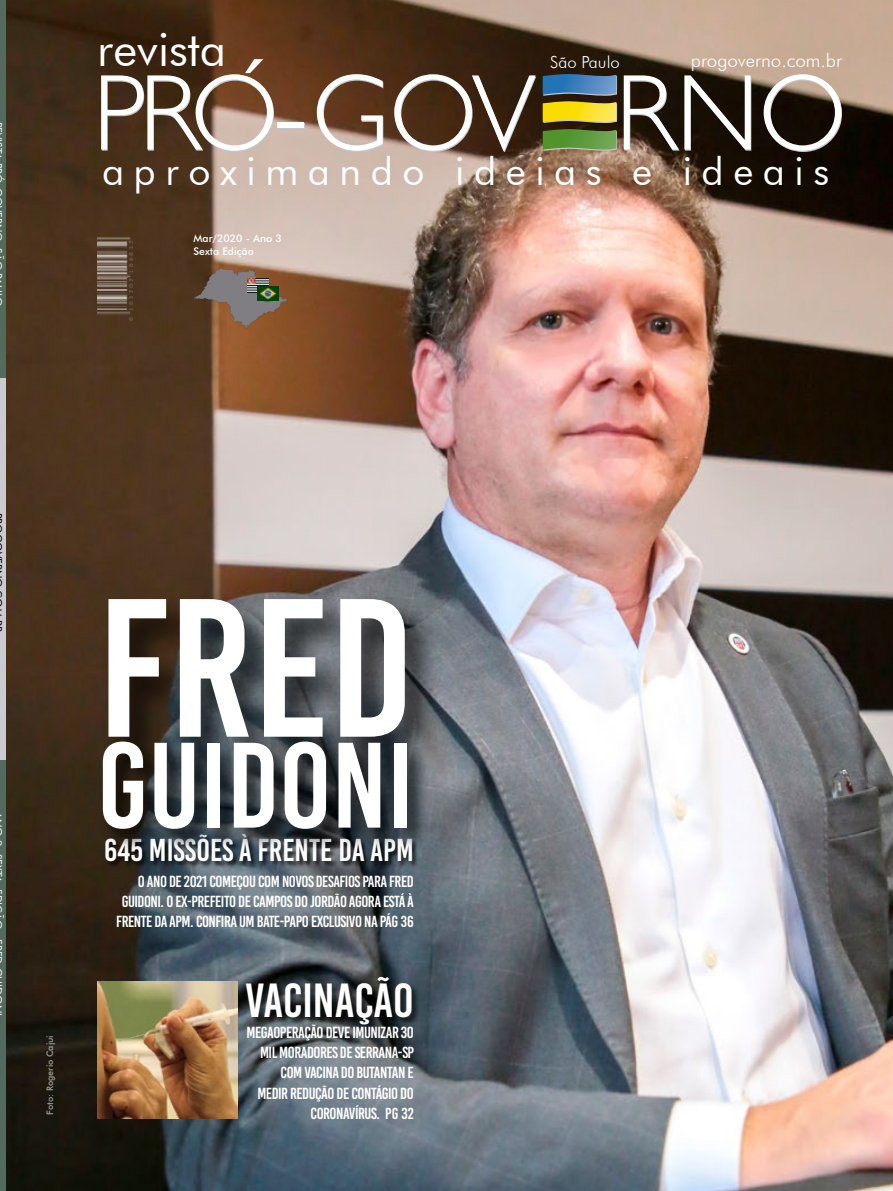
<style>
.page{position:relative;width:893px;height:1191px;background:#fff}
.page>*{position:absolute;margin:0;border:0;box-sizing:border-box;transform-origin:0 0}
.t1{font:196.65px "Bebas Kai";color:#fff}
.t2{font:121.2px "Bebas Kai";color:#fff}
.t3{font:47.55px "Bebas Kai";letter-spacing:-.005em;color:#fff}
.t4{font:46.2px "Futura BT";color:#fff}
.t5{font:38.85px "Futura BT";letter-spacing:.245em;color:#fff}
.t6{font:31.5px "Bebas Kai";color:#fff}
.t7{font:300 18.75px "Futura BT";color:#fff}
.t8{font:300 16.65px "Futura BT";color:#fff}
.t9{font:16.05px/20px "Bebas Kai";letter-spacing:-.03em;color:#fff;text-align:right}
.t10{font:10.95px "Futura BT";color:#fff}
.t11{font:500 10.5px/12.6px "Futura BT";color:#fff}
.t12{font:500 9px "Futura BT";color:#fff}
.s1{font-size:15.9px}
</style>
<div class="page">
<img style="left:5px;top:0;width:888px;height:1191px">
<div style="left:0;top:0;width:5px;height:1191px;background:#526b5e"></div>
<div style="left:278px;top:124px;width:26px;height:5px;background:#fff"></div>
<div style="left:278px;top:122px;width:26px;height:5px;background:#fff"></div>
<svg style="left:317px;top:74px;width:66px;height:78px"></svg>
<svg style="left:394px;top:74px;width:142px;height:78px"></svg>
<svg style="left:624px;top:53px;width:218px;height:99px"></svg>
<svg style="left:543px;top:74px;width:74px;height:49px;background:#89935f"></svg>
<svg style="left:543px;top:129px;width:74px;height:22px;background:#639443"></svg>
<svg style="left:101px;top:59px;width:173px;height:93px"></svg>
<svg style="left:193px;top:268px;width:95px;height:61px;background:#7b614f"></svg>
<img style="left:247px;top:279px;width:22px;height:14px">
<img style="left:257px;top:286px;width:21px;height:14px">
<div style="left:0;top:378px;width:5px;height:381px;background:#c9cbd0"></div>
<img style="left:97px;top:232px;width:36px;height:92px">
<div style="left:105px;top:833px;width:313px;height:34px;background:#000;opacity:.75"></div>
<div style="left:102px;top:592px;width:341px;height:183px;background:#000;opacity:.75"></div>
<div style="left:99px;top:738px;width:332px;height:114px;background:#000;opacity:.75"></div>
<div style="left:245px;top:975px;width:176px;height:58px;background:#000;opacity:.75"></div>
<img style="left:97px;top:981px;width:141px;height:137px">
<p class="t10" style="left:5px;top:174px;width:11px;rotate:90deg">Ó</p>
<h3 class="t4" style="left:97px;top:21px;width:130px">revista</h3>
<p class="t8" style="left:550px;top:52px;width:71px">São Paulo</p>
<p class="t7" style="left:691px;top:49px;width:153px">progoverno.com.br</p>
<h3 class="t5" style="left:102px;top:147px;width:729px">aproximando ideias e ideais</h3>
<p class="t11" style="left:194px;top:232px;width:90px">Mar/2020 - Ano 3<br>Sexta Edição</p>
<p class="t12" style="left:45px;top:1114px;width:81px;rotate:-90deg">Foto: Rogerio Cajui</p>
<h1 class="t1" style="left:97px;top:563px;width:318px">FRED</h1>
<h2 class="t2" style="left:97px;top:720px;width:318px">GUIDONI</h2>
<h3 class="t6" style="left:104px;top:833px;width:311px">645 MISSÕES À FRENTE DA APM</h3>
<p class="t9" style="left:116px;top:871px;width:299px">O ANO DE 2021 COMEÇOU COM NOVOS DESAFIOS PARA FRED<br>GUIDONI. O EX-PREFEITO DE CAMPOS DO JORDÃO AGORA ESTÁ À<br>FRENTE DA APM. CONFIRA UM BATE-PAPO EXCLUSIVO NA PÁG <span class="s1">36</span></p>
<h3 class="t3" style="left:245px;top:975px;width:170px">VACINAÇÃO</h3>
<p class="t9" style="left:247px;top:1023px;width:169px">MEGAOPERAÇÃO DEVE IMUNIZAR 30<br>MIL MORADORES DE SERRANA-SP<br>COM VACINA DO BUTANTAN E<br>MEDIR REDUÇÃO DE CONTÁGIO DO<br>CORONAVÍRUS. <span class="s1">PG 32</span></p>
</div>
